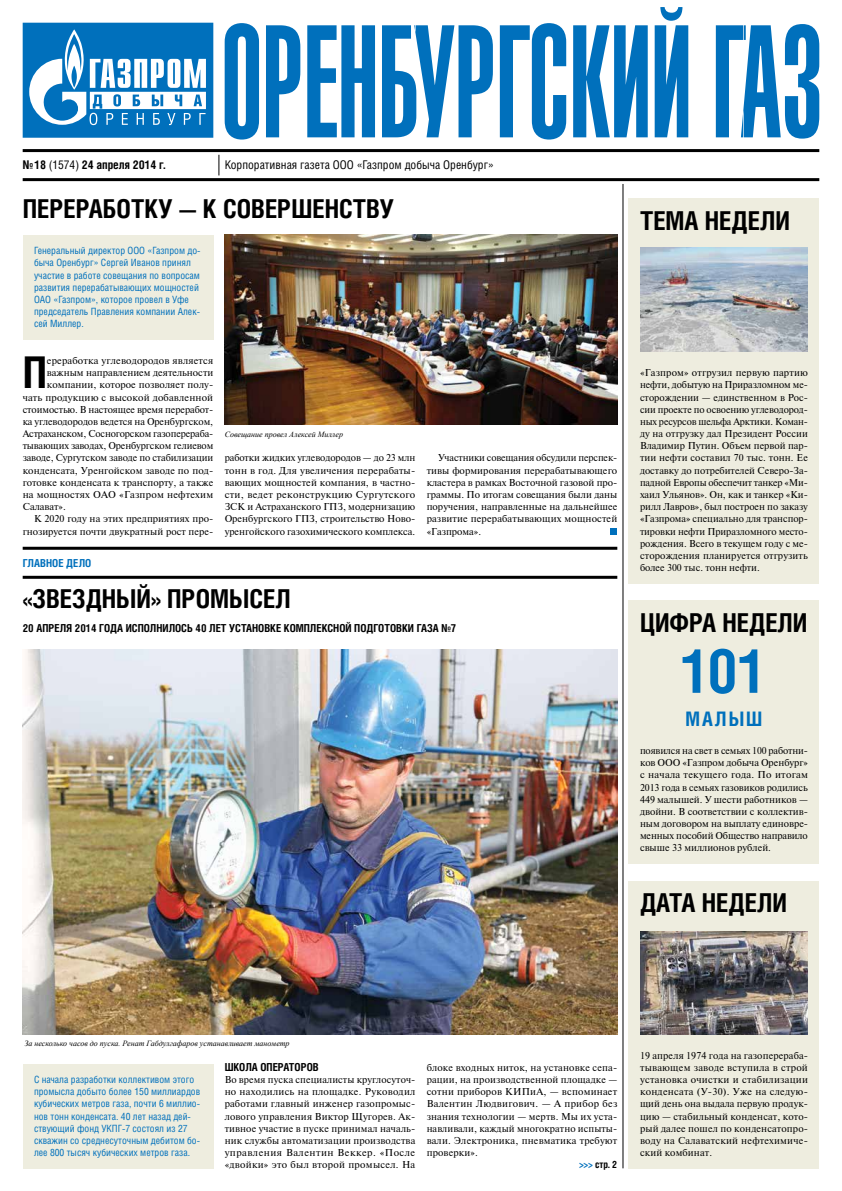
<style>
.page{position:relative;width:842px;height:1191px;background:#fff}
.page>*{position:absolute;margin:0;border:0;box-sizing:border-box;transform-origin:0 0}
.t1{font:700 61.2px "Helios Cond C";color:#0070bc}
.t2{font:700 43.7px "Helios Cond C";color:#000}
.t3{font:700 26px "Helios Cond C";color:#000}
.t4{font:700 20px "Helios Cond C";letter-spacing:.1em;color:#0070bc}
.t5{font:12px "Helios Cond C";color:#000}
.t6{font:700 12px "Helios Cond C";letter-spacing:-.005em;color:#000}
.t7{font:700 11px "Helios Cond C";color:#000}
.t8{font:700 11px "Helios Cond C";letter-spacing:.005em;color:#0070bc}
.t9{font:10px/12.2px "Newton";color:#000;text-align:justify}
.t10{font:10px/12.2px "Helios Cond C";color:#0070bc}
.t11{font:10px "Newton";letter-spacing:.02em;color:#000}
.t12{font:700 10px "Helios Cond C";color:#000}
.t13{font:italic 8px "Times New Roman";color:#000}
.s1{font-weight:400}
.s2{color:#0070bc}
</style>
<div class="page">
<hr style="left:23px;top:149px;width:796px;height:3px;background:#000">
<hr style="left:23px;top:178px;width:796px;height:3px;background:#000">
<svg style="left:23px;top:23px;width:190px;height:115px"></svg>
<svg style="left:219px;top:155px;width:1px;height:20px"></svg>
<svg style="left:225px;top:7px;width:594px;height:133px"></svg>
<div style="left:23px;top:235px;width:190px;height:104px;background:#eeeddf"></div>
<div style="left:23px;top:1063px;width:190px;height:105px;background:#eeeddf"></div>
<hr style="left:23px;top:576px;width:594px;height:3px;background:#000">
<hr style="left:23px;top:547px;width:594px;height:3px;background:#000">
<div style="left:610px;top:528px;width:7px;height:6px;background:#0070bc"></div>
<div style="left:629px;top:198px;width:190px;height:385px;background:#eeeddf"></div>
<img style="left:640px;top:247px;width:168px;height:105px">
<div style="left:629px;top:600px;width:190px;height:263px;background:#eeeddf"></div>
<div style="left:629px;top:881px;width:190px;height:287px;background:#eeeddf"></div>
<img style="left:640px;top:931px;width:168px;height:103px">
<hr style="left:623px;top:184px;width:1px;height:984px;background:#000">
<img style="left:225px;top:235px;width:392px;height:190px">
<img style="left:23px;top:649px;width:594px;height:385px">
<p class="t6" style="left:23px;top:157px;width:144px">№ 18 <span class="s1">(1574)</span> 24 апреля 2014 г.</p>
<p class="t5" style="left:225px;top:157px;width:271px">Корпоративная газета ООО «Газпром добыча Оренбург»</p>
<h3 class="t3" style="left:23px;top:193px;width:373px">Переработку — к совершенству</h3>
<p class="t10" style="left:34px;top:244px;width:168px">Генеральный директор ООО «Газпром до&shy;быча Оренбург» Сергей Иванов принял участие в работе совещания по вопросам развития перерабатывающих мощностей ОАО «Газпром», которое провел в Уфе председатель Правления компании Алек&shy;сей Миллер.</p>
<h2 class="t2" style="left:23px;top:346px;width:26px">П</h2>
<p class="t9" style="left:47px;top:354px;width:168px">ереработка углеводородов является</p>
<p class="t9" style="left:47px;top:366px;width:168px">важным направлением деятельности</p>
<p class="t9" style="left:47px;top:378px;width:168px">компании, которое позволяет полу-</p>
<p class="t9" style="left:23px;top:390px;width:192px">чать продукцию с высокой добавленной</p>
<p class="t9" style="left:23px;top:403px;width:192px">стоимостью. В настоящее время переработ-</p>
<p class="t9" style="left:23px;top:415px;width:192px">ка углеводородов ведется на Оренбургском,</p>
<p class="t9" style="left:23px;top:427px;width:192px">Астраханском, Сосногорском газоперераба-</p>
<p class="t9" style="left:23px;top:439px;width:192px">тывающих заводах, Оренбургском гелиевом</p>
<p class="t9" style="left:23px;top:451px;width:192px">заводе, Сургутском заводе по стабилизации</p>
<p class="t9" style="left:23px;top:464px;width:192px">конденсата, Уренгойском заводе по под-</p>
<p class="t9" style="left:23px;top:476px;width:192px">готовке конденсата к транспорту, а также</p>
<p class="t11" style="left:23px;top:487px;width:192px">на мощностях ОАО «Газпром нефтехим</p>
<p class="t9" style="left:23px;top:500px;width:45px">Салават».</p>
<p class="t9" style="left:34px;top:512px;width:181px">К 2020 году на этих предприятиях про-</p>
<p class="t9" style="left:23px;top:525px;width:192px">гнозируется почти двукратный рост пере-</p>
<p class="t8" style="left:23px;top:557px;width:70px">главное дело</p>
<p class="t13" style="left:225px;top:429px;width:120px">Совещание провел Алексей Миллер</p>
<p class="t9" style="left:225px;top:451px;width:192px">работки жидких углеводородов — до 23 млн тонн в год. Для увеличения перерабаты&shy;вающих мощностей компания, в частно&shy;сти, ведет реконструкцию Сургутского ЗСК и Астраханского ГПЗ, модернизацию Оренбургского ГПЗ, строительство Ново&shy;уренгойского газохимического комплекса.</p>
<p class="t9" style="left:427px;top:451px;width:192px;text-indent:11px">Участники совещания обсудили перспек&shy;тивы формирования перерабатывающего кластера в рамках Восточной газовой про&shy;граммы. По итогам совещания были даны поручения, направленные на дальнейшее развитие перерабатывающих мощностей «Газпрома».</p>
<h3 class="t3" style="left:23px;top:583px;width:270px">«звездный» промысел</h3>
<p class="t7" style="left:23px;top:621px;width:435px">20 апреля 2014 года исполнилось 40 лет установке комплексной подготовки газа №7</p>
<h3 class="t3" style="left:640px;top:205px;width:151px">Тема недели</h3>
<p class="t9" style="left:640px;top:366px;width:169px">«Газпром» отгрузил первую партию нефти, добытую на Приразломном ме&shy;сторождении — единственном в Рос&shy;сии проекте по освоению углеводород&shy;ных ресурсов шельфа Арктики. Коман&shy;ду на отгрузку дал Президент России Владимир Путин. Объем первой пар&shy;тии нефти составил 70 тыс. тонн. Ее доставку до потребителей Северо-За&shy;падной Европы обеспечит танкер «Ми&shy;хаил Ульянов». Он, как и танкер «Ки&shy;рилл Лавров», был построен по заказу «Газпрома» специально для транспор&shy;тировки нефти Приразломного место&shy;рождения. Всего в текущем году с ме&shy;сторождения планируется отгрузить более 300 тыс. тонн нефти.</p>
<h3 class="t3" style="left:640px;top:607px;width:169px">Цифра недели</h3>
<h1 class="t1" style="left:681px;top:634px;width:87px">101</h1>
<h3 class="t4" style="left:685px;top:706px;width:78px">малыш</h3>
<p class="t9" style="left:640px;top:744px;width:169px">появился на свет в семьях 100 работни&shy;ков ООО «Газпром добыча Оренбург» с начала текущего года. По итогам 2013 года в семьях газовиков родились 449 малышей. у шести работников — двойни. В соответствии с коллектив&shy;ным договором на выплату единовре&shy;менных пособий Общество направило свыше 33 миллионов рублей.</p>
<h3 class="t3" style="left:640px;top:887px;width:148px">Дата недели</h3>
<p class="t13" style="left:25px;top:1038px;width:267px">За несколько часов до пуска. Ренат Габдулгафаров устанавливает манометр</p>
<p class="t10" style="left:34px;top:1073px;width:168px">С начала разработки коллективом этого промысла добыто более 150 миллиардов кубических метров газа, почти 6 миллио&shy;нов тонн конденсата. 40 лет назад дей&shy;ствующий фонд УКПГ-7 состоял из 27 скважин со среднесуточным дебитом бо&shy;лее 800 тысяч кубических метров газа.</p>
<p class="t7" style="left:225px;top:1060px;width:7px">ШКОЛАО</p>
<p class="t7" style="left:267px;top:1060px;width:34px">ПЕРАТОРОВ</p>
<p class="t9" style="left:225px;top:1073px;width:192px">Во время пуска специалисты круглосуточ&shy;но находились на площадке. Руководил работами главный инженер газопромыс&shy;лового управления Виктор Щугорев. Ак&shy;тивное участие в пуске принимал началь&shy;ник службы автоматизации производства управления Валентин Веккер. «После «двойки» это был второй промысел. На</p>
<p class="t9" style="left:427px;top:1061px;width:192px">блоке входных ниток, на установке сепа&shy;рации, на производственной площадке — сотни приборов КИПиА, — вспоминает Валентин Людвигович. — А прибор без знания технологии — мертв. Мы их уста&shy;навливали, каждый многократно испыты&shy;вали. Электроника, пневматика требуют проверки».</p>
<p class="t12" style="left:579px;top:1158px;width:40px"><span class="s2">&gt;&gt;&gt;</span> стр. 2</p>
<p class="t9" style="left:640px;top:1048px;width:170px">19 апреля 1974 года на газоперераба&shy;тывающем заводе вступила в строй установка очистки и стабилизации конденсата (У-30). Уже на следую&shy;щий день она выдала первую продук&shy;цию — стабильный конденсат, кото&shy;рый далее пошел по конденсатопро&shy;воду на Салаватский нефтехимиче&shy;ский комбинат.</p>
</div>
